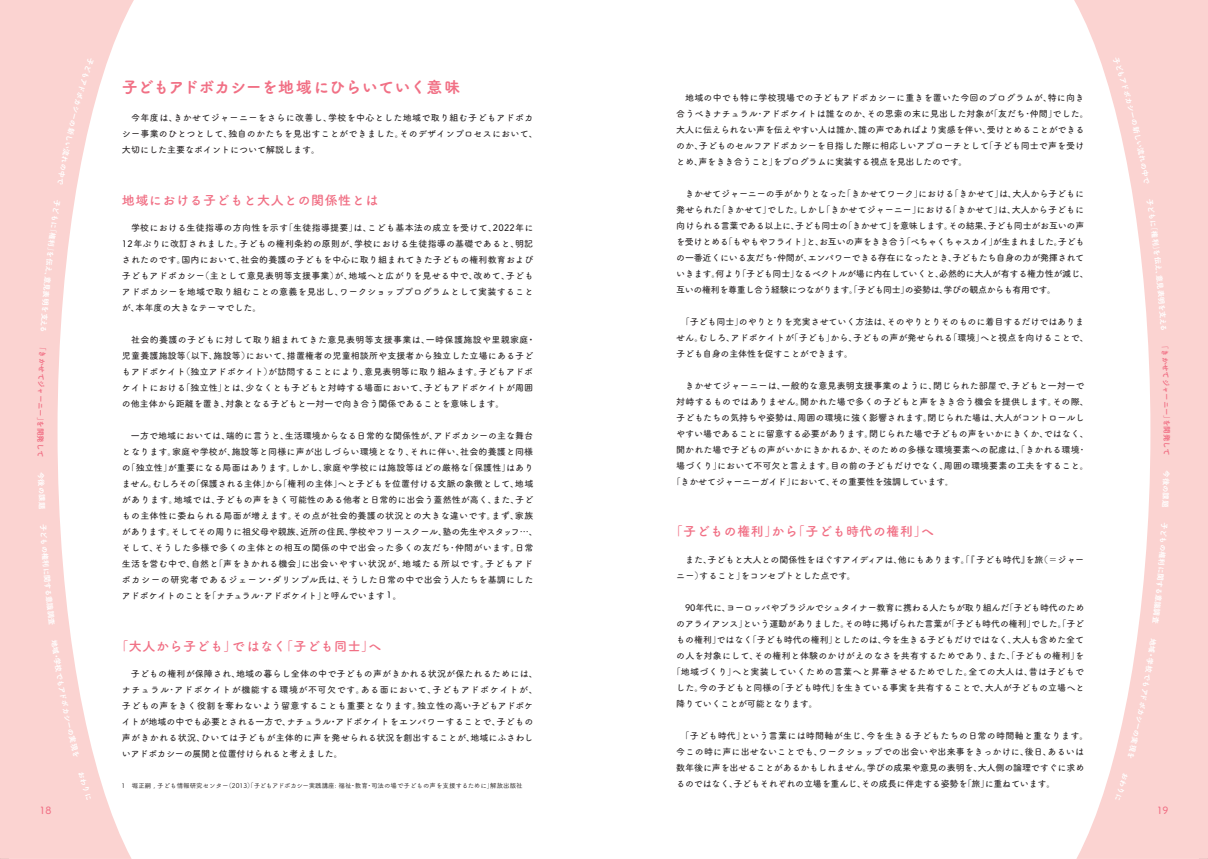
<style>
.page{position:relative;width:1208px;height:859px;background:#fff}
.page>*{position:absolute;margin:0;border:0;box-sizing:border-box;transform-origin:0 0}
.t1{font:16px "Tsuku A Rd Gothic Std E";letter-spacing:-.02em;color:#f17085}
.t2{font:13px "Tsuku A Rd Gothic Std B";letter-spacing:.04em;color:#f17085}
.t3{font:10px "Tsuku A Rd Gothic Std D";color:#f17085}
.t4{font:9px/16px "Tsuku A Rd Gothic Std D";letter-spacing:.005em;color:#231f20}
.t5{font:9px/16px "Tsuku A Rd Gothic Std D";letter-spacing:-.025em;color:#231f20}
.t6{font:9px/16px "Tsuku A Rd Gothic Std D";letter-spacing:.025em;color:#231f20}
.t7{font:9px "Tsuku A Rd Gothic Std D";letter-spacing:-.02em;color:#231f20}
.t8{font:9px "Tsuku A Rd Gothic Std D";letter-spacing:-.015em;color:#231f20}
.t9{font:9px "Tsuku A Rd Gothic Std D";letter-spacing:.03em;color:#231f20}
.t10{font:7.5px "Tsuku A Rd Gothic Std E";color:#fff}
.t11{font:7.5px "Tsuku A Rd Gothic Std E";letter-spacing:-.025em;color:#f17085}
.t12{font:6.5px "Tsuku A Rd Gothic Std M";color:#231f20}
</style>
<div class="page">
<svg style="left:1074px;top:0;width:134px;height:859px;fill:#fbd3d1"></svg>
<svg style="left:0;top:0;width:134px;height:859px;fill:#fbd3d1"></svg>
<svg style="left:1112px;top:56px;width:37px;height:128px"></svg>
<svg style="left:1146px;top:198px;width:11px;height:33px"></svg>
<svg style="left:1156px;top:282px;width:9px;height:22px"></svg>
<svg style="left:1161px;top:346px;width:7px;height:9px"></svg>
<svg style="left:1163px;top:449px;width:6px;height:6px"></svg>
<svg style="left:1163px;top:471px;width:6px;height:6px"></svg>
<svg style="left:1160px;top:522px;width:7px;height:7px"></svg>
<svg style="left:1156px;top:559px;width:9px;height:21px"></svg>
<svg style="left:1152px;top:609px;width:8px;height:14px"></svg>
<svg style="left:1127px;top:638px;width:29px;height:121px"></svg>
<svg style="left:1115px;top:773px;width:13px;height:28px"></svg>
<svg style="left:57px;top:57px;width:37px;height:128px"></svg>
<svg style="left:53px;top:199px;width:8px;height:8px"></svg>
<svg style="left:45px;top:258px;width:8px;height:16px"></svg>
<svg style="left:39px;top:348px;width:7px;height:8px"></svg>
<svg style="left:38px;top:451px;width:5px;height:5px"></svg>
<svg style="left:39px;top:501px;width:7px;height:8px"></svg>
<svg style="left:40px;top:524px;width:7px;height:7px"></svg>
<svg style="left:42px;top:560px;width:9px;height:22px"></svg>
<svg style="left:47px;top:610px;width:9px;height:15px"></svg>
<svg style="left:51px;top:639px;width:29px;height:118px"></svg>
<svg style="left:78px;top:772px;width:14px;height:28px"></svg>
<p class="t10" style="left:62px;top:208px;width:27px;rotate:98deg">ども「に</p>
<p class="t10" style="left:59px;top:233px;width:27px;rotate:97deg">権利を」</p>
<p class="t10" style="left:54px;top:276px;width:31px;rotate:95deg">意見表明</p>
<p class="t10" style="left:51px;top:306px;width:29px;rotate:94deg">を支える</p>
<p class="t11" style="left:48px;top:358px;width:31px;rotate:92deg">かせてジ</p>
<p class="t11" style="left:47px;top:387px;width:31px;rotate:91deg">ャーニー</p>
<p class="t11" style="left:47px;top:417px;width:35px;rotate:90deg">を」開発し</p>
<p class="t10" style="left:47px;top:472px;width:31px;rotate:88deg">今後の課</p>
<p class="t10" style="left:49px;top:530px;width:31px;rotate:86deg">どもの権</p>
<p class="t10" style="left:53px;top:582px;width:30px;rotate:84deg">する意識</p>
<h1 class="t1" style="left:122px;top:74px;width:340px">子どもアドボカシーを地域にひらいていく意味</h1>
<p class="t6" style="left:122px;top:109px;width:417px">　今年度は、きかせてジャーニーをさらに改善し、学校を中心とした地域で取り組む子どもアドボカシー事業のひとつとして、独自のかたちを見出すことができました。そのデザインプロセスにおいて、大切にした主要なポイントについて解説します。</p>
<h2 class="t2" style="left:122px;top:190px;width:258px">地域における子どもと大人との関係性とは</h2>
<p class="t4" style="left:122px;top:219px;width:413px;text-align:justify;text-indent:9px">学校における生徒指導の方向性を示す「生徒指導提要」は、こども基本法の成立を受けて、2022年に12年ぶりに改訂されました。子どもの権利条約の原則が、学校における生徒指導の基礎であると、明記されたのです。国内において、社会的養護の子どもを中心に取り組まれてきた子どもの権利教育および子どもアドボカシー（主として意見表明等支援事業）が、地域へと広がりを見せる中で、改めて、子どもアドボカシーを地域で取り組むことの意義を見出し、ワークショッププログラムとして実装することが、本年度の大きなテーマでした。</p>
<p class="t4" style="left:122px;top:331px;width:415px;text-indent:9px">社会的養護の子どもに対して取り組まれてきた意見表明等支援事業は、一時保護施設や里親家庭・児童養護施設等（以下、施設等）において、措置権者の児童相談所や支援者から独立した立場にある子どもアドボケイト（独立アドボケイト）が訪問することにより、意見表明等に取り組みます。子どもアドボケイトにおける「独立性」とは、少なくとも子どもと対峙する場面において、子どもアドボケイトが周囲の他主体から距離を置き、対象となる子どもと一対一で向き合う関係であることを意味します。</p>
<p class="t4" style="left:122px;top:427px;width:417px">　一方で地域においては、端的に言うと、生活環境からなる日常的な関係性が、アドボカシーの主な舞台となります。家庭や学校が、施設等と同様に声が出しづらい環境となり、それに伴い、社会的養護と同様の「独立性」が重要になる局面はあります。しかし、家庭や学校には施設等ほどの厳格な「保護性」はありません。むしろその「保護される主体」から「権利の主体」へと子どもを位置付ける文脈の象徴として、地域があります。地域では、子どもの声をきく可能性のある他者と日常的に出会う蓋然性が高く、また、子どもの主体性に委ねられる局面が増えます。その点が社会的養護の状況との大きな違いです。まず、家族があります。そしてその周りに祖父母や親族、近所の住民、学校やフリースクール、塾の先生やスタッフ…、そして、そうした多様で多くの主体との相互の関係の中で出会った多くの友だち･仲間がいます。日常生活を営む中で、自然と「声をきかれる機会」に出会いやすい状況が、地域たる所以です。子どもアドボカシーの研究者であるジェーン・ダリンプル氏は、そうした日常の中で出会う人たちを基調にしたアドボケイトのことを「ナチュラル･アドボケイト」と呼んでいます 1。</p>
<h2 class="t2" style="left:115px;top:636px;width:267px">「大人から子ども」ではなく「子ども同士」へ</h2>
<p class="t4" style="left:122px;top:665px;width:417px;text-indent:9px">子どもの権利が保障され、地域の暮らし全体の中で子どもの声がきかれる状況が保たれるためには、ナチュラル･アドボケイトが機能する環境が不可欠です。ある面において、子どもアドボケイトが、子どもの声をきく役割を奪わないよう留意することも重要となります。独立性の高い子どもアドボケイトが地域の中でも必要とされる一方で、ナチュラル・アドボケイトをエンパワーすることで、子どもの声がきかれる状況、ひいては子どもが主体的に声を発せられる状況を創出することが、地域にふさわしいアドボカシーの展開と位置付けられると考えました。</p>
<p class="t12" style="left:122px;top:780px;width:402px">1　堀正嗣 , 子ども情報研究センター（2013）「子どもアドボカシー実践講座: 福祉・教育・司法の場で子どもの声を支援するために」解放出版社</p>
<p class="t4" style="left:676px;top:89px;width:414px;text-indent:9px">地域の中でも特に学校現場での子どもアドボカシーに重きを置いた今回のプログラムが、特に向き合うべきナチュラル･アドボケイトは誰なのか、その思索の末に見出した対象が「友だち･仲間」でした。大人に伝えられない声を伝えやすい人は誰か、誰の声であればより実感を伴い、受けとめることができるのか、子どものセルフアドボカシーを目指した際に相応しいアプローチとして「子ども同士で声を受けとめ、声をきき合うこと」をプログラムに実装する視点を見出したのです。</p>
<p class="t5" style="left:676px;top:185px;width:414px">　きかせてジャーニーの手がかりとなった「きかせてワーク」における「きかせて」は、大人から子どもに発せられた「きかせて」でした。しかし「きかせてジャーニー」における「きかせて」は、大人から子どもに向けられる言葉である以上に、子ども同士の「きかせて」を意味します。その結果、子ども同士がお互いの声を受けとめる「もやもやフライト」と、お互いの声をきき合う「ぺちゃくちゃスカイ」が生まれました。子どもの一番近くにいる友だち･仲間が、エンパワーできる存在になったとき、子どもたち自身の力が発揮されていきます。何より「子ども同士」なるベクトルが場に内在していくと、必然的に大人が有する権力性が減じ、互いの権利を尊重し合う経験につながります。「子ども同士」の姿勢は、学びの観点からも有用です。</p>
<p class="t4" style="left:676px;top:313px;width:414px">　「子ども同士」のやりとりを充実させていく方法は、そのやりとりそのものに着目するだけではありません。むしろ、アドボケイトが「子ども」から、子どもの声が発せられる「環境」へと視点を向けることで、子ども自身の主体性を促すことができます。</p>
<p class="t4" style="left:685px;top:377px;width:401px">きかせてジャーニーは、一般的な意見表明支援事業のように、閉じられた部屋で、子どもと一対一で</p>
<p class="t4" style="left:676px;top:393px;width:414px">対峙するものではありません。開かれた場で多くの子どもと声をきき合う機会を提供します。その際、</p>
<p class="t4" style="left:676px;top:409px;width:410px">子どもたちの気持ちや姿勢は、周囲の環境に強く影響されます。閉じられた場は、大人がコントロールし</p>
<p class="t4" style="left:676px;top:425px;width:414px">やすい場であることに留意する必要があります。閉じられた場で子どもの声をいかにきくか、ではなく、</p>
<p class="t4" style="left:676px;top:441px;width:409px">開かれた場で子どもの声がいかにきかれるか、そのための多様な環境要素への配慮は、「きかれる環境･</p>
<p class="t4" style="left:676px;top:457px;width:414px">場づくり」において不可欠と言えます。目の前の子どもだけでなく、周囲の環境要素の工夫をすること。</p>
<p class="t7" style="left:672px;top:475px;width:279px">「きかせてジャーニーガイド」において、その重要性を強調しています｡</p>
<h2 class="t2" style="left:670px;top:521px;width:265px">「子どもの権利」から「子ども時代の権利」へ</h2>
<p class="t4" style="left:676px;top:551px;width:409px">　また、子どもと大人との関係性をほぐすアイディアは、他にもあります。「『子ども時代』を旅（＝ジャーニー）すること」をコンセプトとした点です。</p>
<p class="t7" style="left:676px;top:601px;width:410px">　90年代に、ヨーロッパやブラジルでシュタイナー教育に携わる人たちが取り組んだ「子ども時代のため</p>
<p class="t8" style="left:676px;top:617px;width:409px">のアライアンス」という運動がありました。その時に掲げられた言葉が「子ども時代の権利」でした。「子ど</p>
<p class="t4" style="left:676px;top:631px;width:409px">もの権利」ではなく「子ども時代の権利」としたのは、今を生きる子どもだけではなく、大人も含めた全て</p>
<p class="t4" style="left:676px;top:647px;width:409px">の人を対象にして、その権利と体験のかけがえのなさを共有するためであり、また、「子どもの権利」を</p>
<p class="t9" style="left:671px;top:665px;width:414px">「地域づくり」へと実装していくための言葉へと昇華させるためでした。全ての大人は、昔は子どもで</p>
<p class="t4" style="left:676px;top:679px;width:410px">した。今の子どもと同様の「子ども時代」を生きている事実を共有することで、大人が子どもの立場へと</p>
<p class="t7" style="left:676px;top:697px;width:143px">降りていくことが可能となります。</p>
<p class="t4" style="left:676px;top:727px;width:414px;text-indent:4px">「子ども時代」という言葉には時間軸が生じ、今を生きる子どもたちの日常の時間軸と重なります。今この時に声に出せないことでも、ワークショップでの出会いや出来事をきっかけに、後日、あるいは数年後に声を出せることがあるかもしれません。学びの成果や意見の表明を、大人側の論理ですぐに求めるのではなく、子どもそれぞれの立場を重んじ、その成長に伴走する姿勢を「旅」に重ねています。</p>
<p class="t10" style="left:1160px;top:230px;width:27px;rotate:83deg">権利」を</p>
<p class="t10" style="left:1163px;top:256px;width:27px;rotate:84deg">伝え、意</p>
<p class="t10" style="left:1168px;top:303px;width:29px;rotate:86deg">を支える</p>
<p class="t11" style="left:1171px;top:356px;width:31px;rotate:88deg">かせてジ</p>
<p class="t11" style="left:1172px;top:386px;width:31px;rotate:89deg">ャーニー</p>
<p class="t11" style="left:1172px;top:415px;width:35px;rotate:90deg">」を開発し</p>
<p class="t10" style="left:1172px;top:478px;width:31px;rotate:92deg">後の課題</p>
<p class="t10" style="left:1170px;top:530px;width:31px;rotate:94deg">どもの権</p>
<p class="t10" style="left:1166px;top:581px;width:30px;rotate:96deg">する意識</p>
<p class="t3" style="left:39px;top:802px;width:13px">18</p>
<p class="t3" style="left:1156px;top:802px;width:13px">19</p>
</div>
